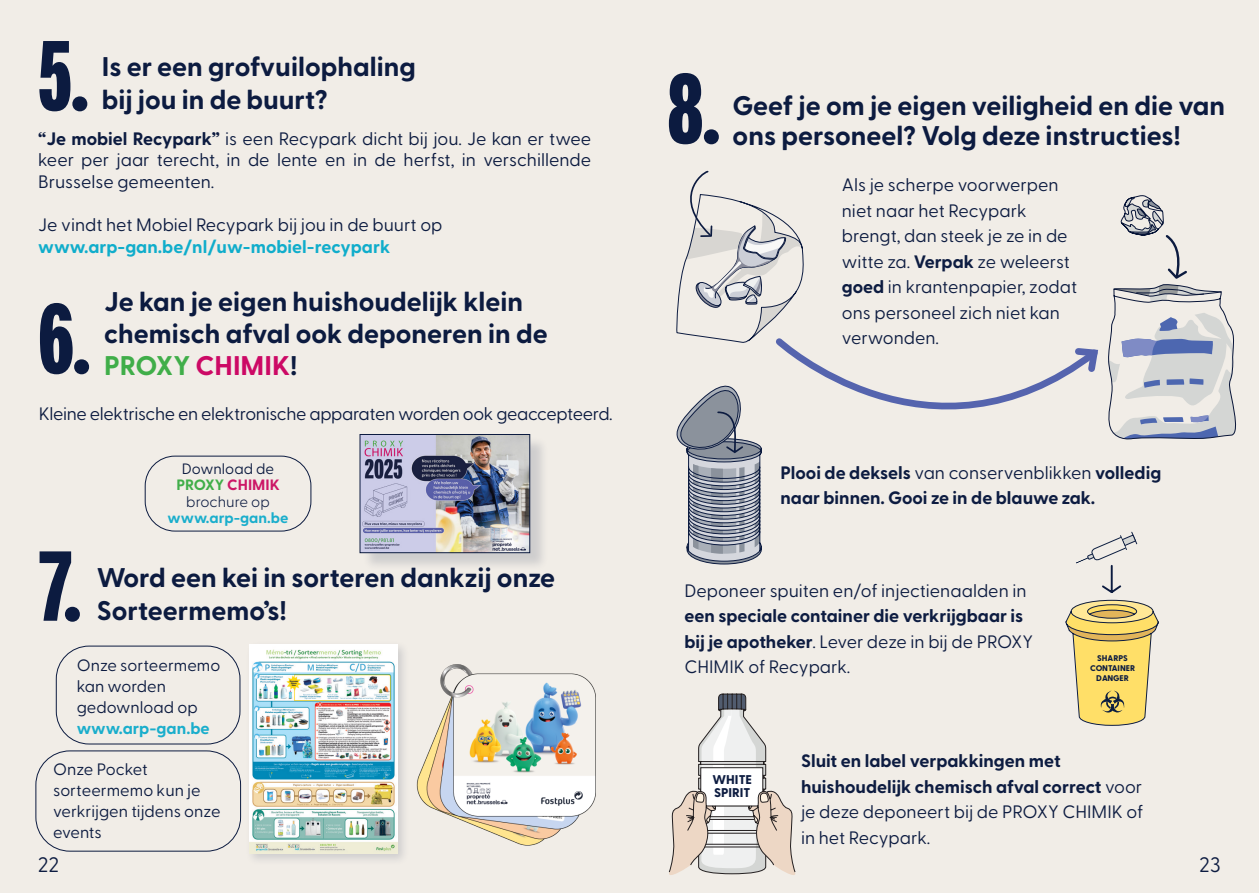
<style>
.page{position:relative;width:1259px;height:893px;background:#f1ede7}
.page>*{position:absolute;margin:0;border:0;box-sizing:border-box;transform-origin:0 0}
.t1{font:900 100.5px "Fairweather";color:#0c1b40}
.t2{font:700 27px/32.4px "Greycliff CF";color:#0c1b40}
.t3{font:21px "Greycliff CF";color:#0d1c41}
.t4{font:18px/25.5px "Greycliff CF";color:#0d1c41}
.t5{font:18px/21.6px "Greycliff CF";letter-spacing:-.01em;color:#0c1b40;text-align:justify}
.t6{font:700 18px/25.5px "Greycliff CF";color:#0d1c41}
.t7{font:700 18px "Greycliff CF";color:#10adcb}
.t8{font:16.5px/21px "Greycliff CF";color:#0c1b40}
.t9{font:700 16.5px "Greycliff CF";color:#1aaecc}
.t10{font:700 15px "Greycliff CF";color:#1aaecc}
.t11{font:700 15px "Greycliff CF";color:#cc1766}
.t12{font:15px "Greycliff CF";color:#0c1b40}
.t13{font:300 15px "Greycliff CF";color:#0c1b40}
.t14{font:800 12.6px/12.6px "Greycliff CF";color:#0d1c41}
.t15{font:800 8.25px/9.9px "Greycliff CF";color:#0d1c41;text-align:center}
.s1{font-weight:700}
.s2{color:#40ae49}
.s3{color:#cc0965}
.s4{font-weight:400}
</style>
<div class="page">
<div style="left:362px;top:437px;width:186px;height:135px;background:#0c1b40;opacity:.15"></div>
<img style="left:362px;top:436px;width:166px;height:115px">
<div style="left:360px;top:434px;width:170px;height:119px;border:1px solid #0c1b40"></div>
<div style="left:145px;top:456px;width:166px;height:75px;border:1px solid #0c1b40;border-radius:30px"></div>
<div style="left:56px;top:646px;width:184px;height:98px;border:1px solid #0c1b40;border-radius:33px"></div>
<div style="left:245px;top:640px;width:164px;height:226px;background:#0c1b40;opacity:.15"></div>
<img style="left:249px;top:644px;width:141px;height:210px">
<div style="left:36px;top:750px;width:205px;height:101px;border:1px solid #0c1b40;border-radius:34px"></div>
<img style="left:390px;top:640px;width:206px;height:226px">
<svg style="left:777px;top:344px;width:294px;height:66px"></svg>
<svg style="left:676px;top:170px;width:128px;height:174px"></svg>
<svg style="left:1071px;top:195px;width:166px;height:245px"></svg>
<svg style="left:676px;top:385px;width:85px;height:179px"></svg>
<svg style="left:1065px;top:600px;width:93px;height:126px"></svg>
<svg style="left:1076px;top:531px;width:62px;height:62px"></svg>
<svg style="left:668px;top:694px;width:128px;height:181px"></svg>
<p class="t1" style="left:38px;top:19px;width:52px">5.</p>
<p class="t2" style="left:102px;top:49px;width:315px">Is er een grofvuilophaling</p>
<p class="t2" style="left:102px;top:82px;width:227px">bij jou in de buurt?</p>
<p class="t5" style="left:38px;top:126px;width:554px"><span class="s1">“Je mobiel Recypark”</span> is een Recypark dicht bij jou. Je kan er twee keer per jaar terecht, in de lente en in de herfst, in verschillende Brusselse gemeenten.</p>
<p class="t5" style="left:38px;top:213px;width:406px">Je vindt het Mobiel Recypark bij jou in de buurt op</p>
<p class="t7" style="left:38px;top:233px;width:353px">www.arp-gan.be/nl/uw-mobiel-recypark</p>
<p class="t1" style="left:38px;top:282px;width:54px">6.</p>
<p class="t2" style="left:104px;top:283px;width:445px">Je kan je eigen huishoudelijk klein chemisch afval ook deponeren in de<br><span class="s2">PROXY</span> <span class="s3">CHIMIK</span>!</p>
<p class="t5" style="left:39px;top:401px;width:575px">Kleine elektrische en elektronische apparaten worden ook geaccepteerd.</p>
<p class="t12" style="left:182px;top:457px;width:94px">Download de</p>
<p class="t11" style="left:176px;top:473px;width:105px"><span class="s2">PROXY</span> CHIMIK</p>
<p class="t13" style="left:186px;top:490px;width:85px">brochure op</p>
<p class="t10" style="left:168px;top:506px;width:122px">www.arp-gan.be</p>
<p class="t1" style="left:38px;top:529px;width:45px">7.</p>
<p class="t2" style="left:97px;top:560px;width:460px">Word een kei in sorteren dankzij onze<br>Sorteermemo’s!</p>
<p class="t8" style="left:77px;top:654px;width:145px">Onze sorteermemo kan worden gedownload op</p>
<p class="t9" style="left:77px;top:716px;width:134px">www.arp-gan.be</p>
<p class="t8" style="left:53px;top:758px;width:169px">Onze Pocket sorteermemo kun je verkrijgen tijdens onze events</p>
<p class="t3" style="left:38px;top:848px;width:23px">22</p>
<p class="t1" style="left:667px;top:52px;width:54px">8.</p>
<p class="t2" style="left:732px;top:89px;width:494px;line-height:30px">Geef je om je eigen veiligheid en die van ons personeel? Volg deze instructies!</p>
<p class="t4" style="left:842px;top:171px;width:237px">Als je scherpe voorwerpen niet naar het Recypark brengt, dan steek je ze in de witte za. <span class="s1">Verpak</span> ze weleerst <span class="s1">goed</span> in krantenpapier, zodat ons personeel zich niet kan verwonden.</p>
<p class="t6" style="left:780px;top:459px;width:382px">Plooi de deksels <span class="s4">van conservenblikken</span> volledig naar binnen. Gooi ze in de blauwe zak.</p>
<p class="t4" style="left:684px;top:576px;width:350px">Deponeer spuiten en/of injectienaalden in <span class="s1">een speciale container die verkrijgbaar is bij je apotheker</span>. Lever deze in bij de PROXY CHIMIK of Recypark.</p>
<p class="t15" style="left:1090px;top:653px;width:47px">SHARPS<br>CONTAINER<br>DANGER</p>
<p class="t14" style="left:712px;top:773px;width:41px">WHITE<br>SPIRIT</p>
<p class="t6" style="left:801px;top:747px;width:344px">Sluit en label verpakkingen met huishoudelijk chemisch afval correct <span class="s4">voor je deze deponeert bij de PROXY CHIMIK of in het Recypark.</span></p>
<p class="t3" style="left:1199px;top:848px;width:23px">23</p>
</div>
